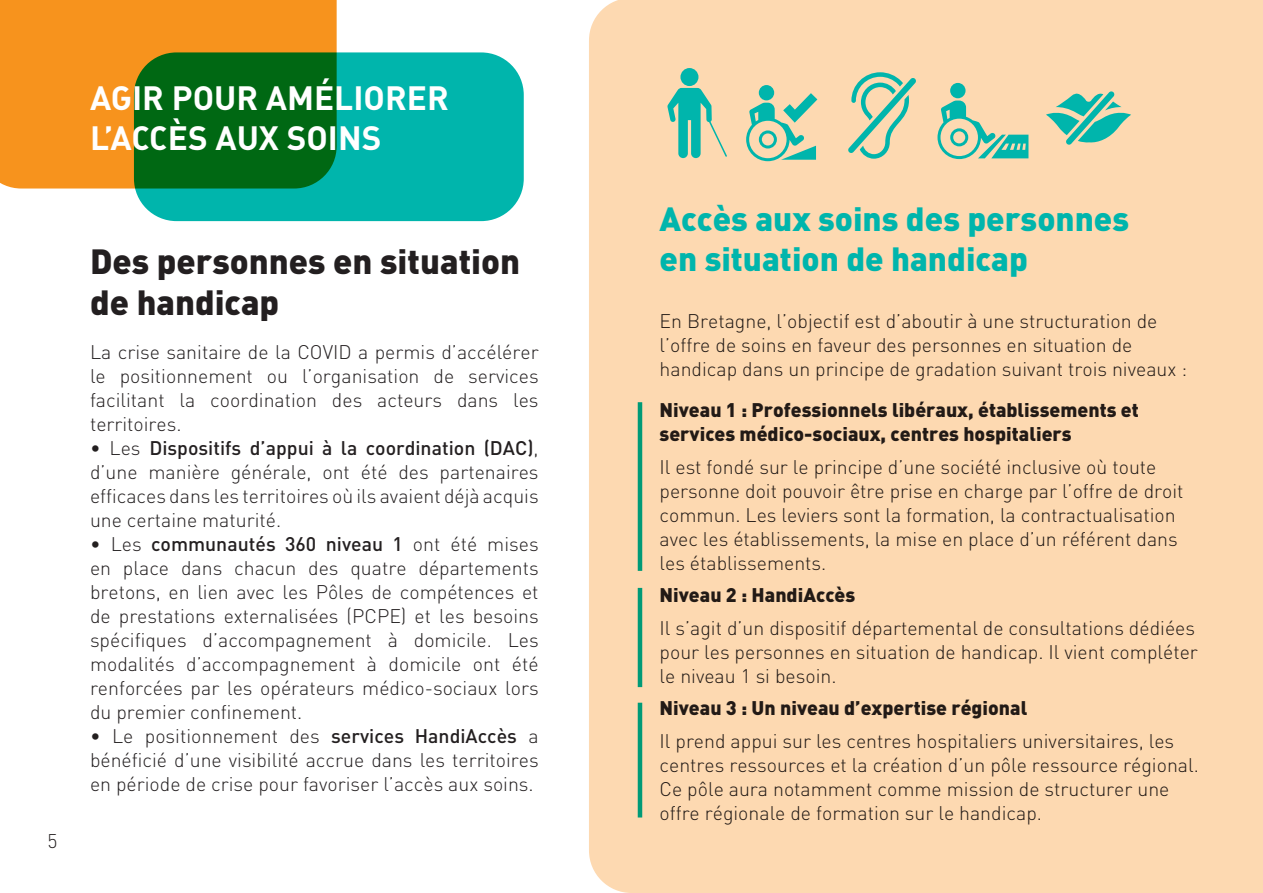
<style>
.page{position:relative;width:1263px;height:893px;background:#fff}
.page>*{position:absolute;margin:0;border:0;box-sizing:border-box;transform-origin:0 0}
.t1{font:900 34.5px/41.4px "DIN";color:#231f20}
.t2{font:33.3px/39.9px "DIN Bold Alternate";color:#fff}
.t3{font:900 33.15px/39.8px "DIN";color:#00b5ac}
.t4{font:300 19.5px/24px "DIN";color:#231f20;text-align:justify}
.t5{font:900 19.5px/24px "DIN";color:#231f20}
.s1{font-weight:500}
</style>
<div class="page">
<div style="left:0;top:0;width:337px;height:189px;background:#f7931d"></div>
<svg style="left:134px;top:52px;width:390px;height:169px;background:#00946b"></svg>
<div style="left:589px;top:0;width:674px;height:893px;background:#fdd9b1"></div>
<div style="left:680px;top:68px;width:18px;height:18px;background:#00b5ac;border-radius:50%"></div>
<svg style="left:667px;top:88px;width:60px;height:70px;background:#8ec9ae"></svg>
<div style="left:759px;top:85px;width:15px;height:15px;background:#00b5ac;border-radius:50%"></div>
<svg style="left:746px;top:93px;width:71px;height:68px;background:#a4ccaf"></svg>
<svg style="left:848px;top:72px;width:68px;height:87px;background:#b9cfaf"></svg>
<div style="left:950px;top:83px;width:15px;height:15px;background:#00b5ac;border-radius:50%"></div>
<svg style="left:937px;top:101px;width:91px;height:58px;background:#aacdaf"></svg>
<svg style="left:1046px;top:91px;width:85px;height:54px;background:#8bc8ae"></svg>
<hr style="left:638px;top:402px;width:4px;height:169px;background:#009a77">
<hr style="left:638px;top:588px;width:4px;height:99px;background:#009a77">
<hr style="left:638px;top:703px;width:4px;height:114px;background:#009a77">
<h2 class="t2" style="left:90px;top:76px;width:360px">AGIR POUR AMÉLIORER<br>L’ACCÈS AUX SOINS</h2>
<p class="t4" style="left:47px;top:829px;width:12px">5</p>
<h1 class="t1" style="left:90px;top:239px;width:432px">Des personnes en situation de handicap</h1>
<p class="t4" style="left:90px;top:340px;width:450px">La crise sanitaire de la COVID a permis d’accélérer le positionnement ou l’organisation de services facilitant la coordination des acteurs dans les territoires.</p>
<p class="t4" style="left:90px;top:436px;width:450px">• Les <span class="s1">Dispositifs d’appui à la coordination (DAC)</span>, d’une manière générale, ont été des partenaires efficaces dans les territoires où ils avaient déjà acquis une certaine maturité.</p>
<p class="t4" style="left:90px;top:532px;width:450px">• Les <span class="s1">communautés 360 niveau 1</span> ont été mises en place dans chacun des quatre départements bretons, en lien avec les Pôles de compétences et de prestations externalisées (PCPE) et les besoins spécifiques d’accompagnement à domicile. Les modalités d’accompagnement à domicile ont été renforcées par les opérateurs médico-sociaux lors du premier confinement.</p>
<p class="t4" style="left:90px;top:724px;width:450px">• Le positionnement des <span class="s1">services HandiAccès</span> a bénéficié d’une visibilité accrue dans les territoires en période de crise pour favoriser l’accès aux soins.</p>
<h3 class="t3" style="left:659px;top:197px;width:471px">Accès aux soins des personnes en situation de handicap</h3>
<p class="t4" style="left:659px;top:309px;width:529px;text-align:left">En Bretagne, l’objectif est d’aboutir à une structuration de l’offre de soins en faveur des personnes en situation de handicap dans un principe de gradation suivant trois niveaux :</p>
<p class="t5" style="left:659px;top:397px;width:481px">Niveau 1 : Professionnels libéraux, établissements et services médico-sociaux, centres hospitaliers</p>
<p class="t4" style="left:659px;top:455px;width:525px;text-align:left">Il est fondé sur le principe d’une société inclusive où toute personne doit pouvoir être prise en charge par l’offre de droit commun. Les leviers sont la formation, la contractualisation avec les établissements, la mise en place d’un référent dans les établissements.</p>
<p class="t5" style="left:659px;top:582px;width:197px">Niveau 2 : HandiAccès</p>
<p class="t4" style="left:659px;top:616px;width:540px;text-align:left">Il s’agit d’un dispositif départemental de consultations dédiées pour les personnes en situation de handicap. Il vient compléter le niveau 1 si besoin.</p>
<p class="t5" style="left:659px;top:695px;width:369px">Niveau 3 : Un niveau d’expertise régional</p>
<p class="t4" style="left:659px;top:729px;width:541px;text-align:left">Il prend appui sur les centres hospitaliers universitaires, les centres ressources et la création d’un pôle ressource régional.<br>Ce pôle aura notamment comme mission de structurer une offre régionale de formation sur le handicap.</p>
</div>
